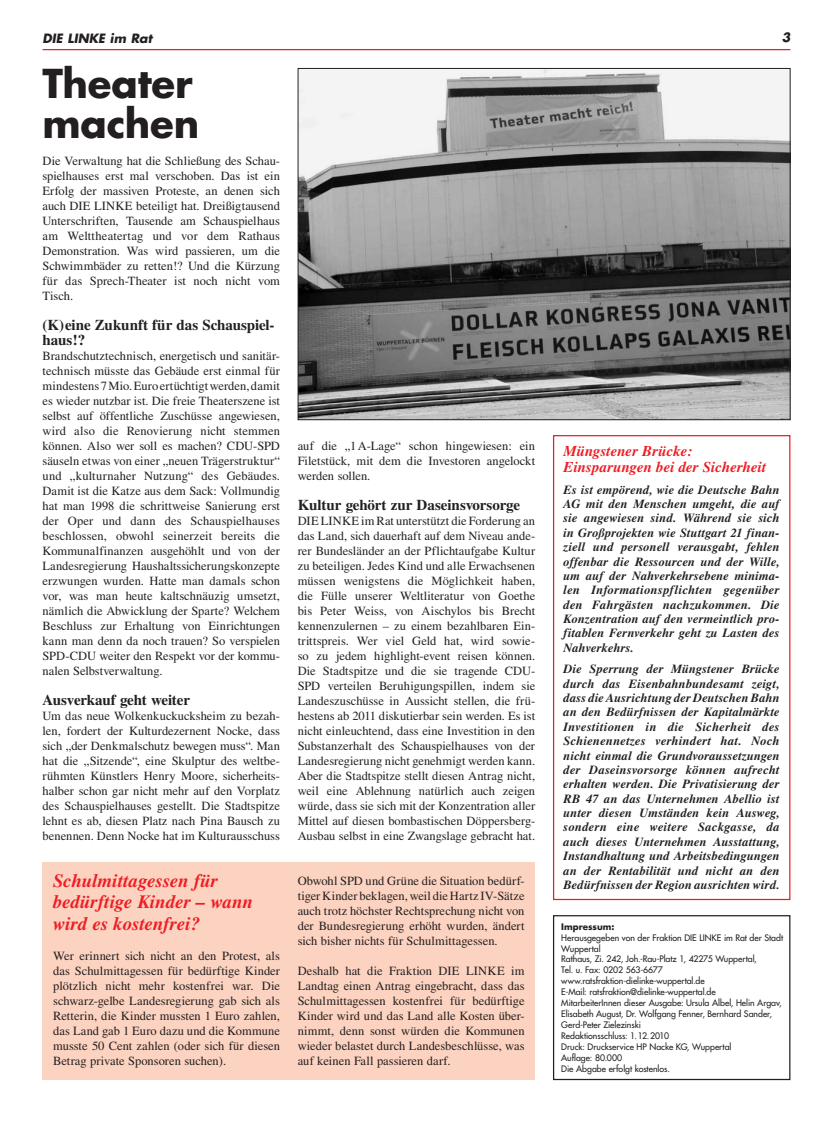
<style>
.page{position:relative;width:833px;height:1134px;background:#fff}
.page>*{position:absolute;margin:0;border:0;box-sizing:border-box;transform-origin:0 0}
.t1{font:700 38.75px/40px "Futura";letter-spacing:-.01em;color:#231f20}
.t2{font:italic 700 18.75px/21.2px "Times";color:#ee1d23}
.t3{font:700 15px/15px "Times";letter-spacing:-.005em;color:#231f20}
.t4{font:italic 700 15px/16.2px "Times";color:#ee1d23}
.t5{font:12.5px/15px "Times";color:#231f20;text-align:justify}
.t6{font:italic 700 12.5px/14.4px "Times";letter-spacing:.01em;color:#231f20;text-align:justify}
.t7{font:italic 700 12.5px "Futura";color:#231f20}
.t8{font:8.75px/11px "Futura";color:#231f20}
.t9{font:700 8.75px "Futura";letter-spacing:.005em;color:#231f20}
</style>
<div class="page">
<hr style="left:43px;top:49px;width:747px;height:1px;background:#ee1d23">
<div style="left:553px;top:915px;width:237px;height:165px;border:1px solid #231f20"></div>
<div style="left:43px;top:862px;width:492px;height:218px;background:#fcd2c0"></div>
<div style="left:553px;top:435px;width:237px;height:465px;border:1px solid #ee1d23"></div>
<img style="left:300px;top:70px;width:488px;height:348px">
<p class="t7" style="left:43px;top:29px;width:111px">DIE LINKE im Rat</p>
<p class="t7" style="left:782px;top:28px;width:10px">3</p>
<h1 class="t1" style="left:43px;top:63px;width:158px">Theater machen</h1>
<p class="t5" style="left:43px;top:153px;width:239px">Die Verwaltung hat die Schließung des Schau&shy;spielhauses erst mal verschoben. Das ist ein Erfolg der massiven Proteste, an denen sich auch DIE LINKE beteiligt hat. Dreißigtausend Unterschriften, Tausende am Schauspielhaus am Welttheatertag und vor dem Rathaus Demon stration. Was wird passieren, um die Schwimmbäder zu retten!? Und die Kürzung für das Sprech-Theater ist noch nicht vom Tisch.</p>
<p class="t3" style="left:43px;top:317px;width:234px">(K)eine Zukunft für das Schauspiel&shy;haus!?</p>
<p class="t5" style="left:43px;top:348px;width:239px">Brandschutztechnisch, energetisch und sanitär&shy;technisch müsste das Gebäude erst einmal für mindestens 7 Mio. Euro ertüchtigt werden, damit es wieder nutzbar ist. Die freie Theaterszene ist selbst auf öffentliche Zuschüsse angewiesen, wird also die Renovierung nicht stemmen können. Also wer soll es machen? CDU-SPD säuseln etwas von einer „neuen Trägerstruktur“ und „kulturnaher Nutzung“ des Gebäudes.<br>Damit ist die Katze aus dem Sack: Vollmundig hat man 1998 die schrittweise Sanierung erst der Oper und dann des Schauspielhauses beschlossen, obwohl seinerzeit bereits die Kommunal finanzen ausgehöhlt und von der Landesregierung Haushaltssicherungskonzepte erzwungen wurden. Hatte man damals schon vor, was man heute kaltschnäuzig umsetzt, nämlich die Abwicklung der Sparte? Welchem Beschluss zur Erhaltung von Einrichtungen kann man denn da noch trauen? So verspielen SPD-CDU weiter den Respekt vor der kommu&shy;nalen Selbstverwaltung.</p>
<p class="t3" style="left:43px;top:692px;width:149px">Ausverkauf geht weiter</p>
<p class="t5" style="left:43px;top:708px;width:239px">Um das neue Wolkenkuckucksheim zu bezah&shy;len, fordert der Kulturdezernent Nocke, dass sich „der Denkmalschutz bewegen muss“. Man hat die „Sitzende“, eine Skulptur des weltbe&shy;rühmten Künstlers Henry Moore, sicherheits&shy;halber schon gar nicht mehr auf den Vorplatz des Schauspielhauses gestellt. Die Stadtspitze lehnt es ab, diesen Platz nach Pina Bausch zu benennen. Denn Nocke hat im Kulturausschuss</p>
<h2 class="t2" style="left:53px;top:870px;width:202px">Schulmittagessen für bedürftige Kinder – wann wird es kostenfrei?</h2>
<p class="t5" style="left:53px;top:948px;width:228px">Wer erinnert sich nicht an den Protest, als das Schulmittagessen für bedürftige Kinder plötzlich nicht mehr kostenfrei war. Die schwarz-gelbe Landesregierung gab sich als Retterin, die Kinder mussten 1 Euro zahlen, das Land gab 1 Euro dazu und die Kommune musste 50 Cent zahlen (oder sich für diesen Betrag private Sponsoren suchen).</p>
<p class="t5" style="left:298px;top:438px;width:239px">auf die „1 A-Lage“ schon hingewiesen: ein Filetstück, mit dem die Investoren angelockt werden sollen.</p>
<p class="t3" style="left:298px;top:497px;width:224px">Kultur gehört zur Daseinsvorsorge</p>
<p class="t5" style="left:298px;top:513px;width:239px">DIE LINKE im Rat unterstützt die Forderung an das Land, sich dauerhaft auf dem Niveau ande&shy;rer Bundesländer an der Pflichtaufgabe Kultur zu beteiligen. Jedes Kind und alle Erwachsenen müssen wenigstens die Möglichkeit haben, die Fülle unserer Weltliteratur von Goethe bis Peter Weiss, von Aischylos bis Brecht kennenzulernen – zu einem bezahlbaren Ein&shy;trittspreis. Wer viel Geld hat, wird sowie&shy;so zu jedem highlight-event reisen können.<br>Die Stadtspitze und die sie tragende CDU-SPD verteilen Beruhigungspillen, indem sie Landeszuschüsse in Aussicht stellen, die frü&shy;hestens ab 2011 diskutierbar sein werden. Es ist nicht einleuchtend, dass eine Investition in den Substanzerhalt des Schauspielhauses von der Landesregierung nicht genehmigt werden kann.<br>Aber die Stadtspitze stellt diesen Antrag nicht, weil eine Ablehnung natürlich auch zeigen würde, dass sie sich mit der Konzentration aller Mittel auf diesen bombastischen Döppersberg-Ausbau selbst in eine Zwangslage gebracht hat.</p>
<p class="t5" style="left:298px;top:873px;width:228px">Obwohl SPD und Grüne die Situation bedürf&shy;tiger Kinder beklagen, weil die Hartz IV-Sätze auch trotz höchster Rechtsprechung nicht von der Bundesregierung erhöht wurden, ändert sich bisher nichts für Schulmittagessen.</p>
<p class="t5" style="left:298px;top:963px;width:228px">Deshalb hat die Fraktion DIE LINKE im Land tag einen Antrag eingebracht, dass das Schulmittagessen kostenfrei für bedürftige Kinder wird und das Land alle Kosten über&shy;nimmt, denn sonst würden die Kommunen wieder belastet durch Landesbeschlüsse, was auf keinen Fall passieren darf.</p>
<p class="t4" style="left:563px;top:442px;width:204px">Müngstener Brücke:<br>Einsparungen bei der Sicherheit</p>
<p class="t6" style="left:563px;top:482px;width:218px">Es ist empörend, wie die Deutsche Bahn AG mit den Menschen umgeht, die auf sie angewiesen sind. Während sie sich in Großprojekten wie Stuttgart 21 finan&shy;ziell und personell verausgabt, fehlen offenbar die Ressourcen und der Wille, um auf der Nahverkehrsebene minima&shy;len Informationspflichten gegenüber den Fahrgästen nachzukommen. Die Konzentration auf den vermeintlich pro&shy;fitablen Fernverkehr geht zu Lasten des Nahverkehrs.</p>
<p class="t6" style="left:563px;top:662px;width:218px">Die Sperrung der Müngstener Brücke durch das Eisenbahnbundesamt zeigt, dass die Ausrichtung der Deutschen Bahn an den Bedürfnissen der Kapitalmärkte Investitionen in die Sicherheit des Schienennetzes verhindert hat. Noch nicht einmal die Grundvoraussetzungen der Daseinsvorsorge können aufrecht erhalten werden. Die Privatisierung der RB 47 an das Unternehmen Abellio ist unter diesen Umständen kein Ausweg, sondern eine weitere Sackgasse, da auch dieses Unternehmen Ausstattung, Instandhaltung und Arbeitsbedingungen an der Rentabilität und nicht an den Bedürfnissen der Region ausrichten wird.</p>
<p class="t9" style="left:561px;top:920px;width:55px">Impressum:</p>
<p class="t8" style="left:561px;top:932px;width:223px">Herausgegeben von der Fraktion DIE LINKE im Rat der Stadt Wuppertal<br>Rathaus, Zi. 242, Joh.-Rau-Platz 1, 42275 Wuppertal,<br>Tel. u. Fax: 0202 563-6677 www.ratsfraktion-dielinke-wuppertal.de<br>E-Mail: ratsfraktion@dielinke-wuppertal.de<br>MitarbeiterInnen dieser Ausgabe: Ursula Albel, Helin Argav, Elisabeth August, Dr. Wolfgang Fenner, Bernhard Sander, Gerd-Peter Zielezinski<br>Redaktionsschluss: 1.12.2010<br>Druck: Druckservice HP Nacke KG, Wuppertal<br>Auflage: 80.000<br>Die Abgabe erfolgt kostenlos.</p>
</div>
